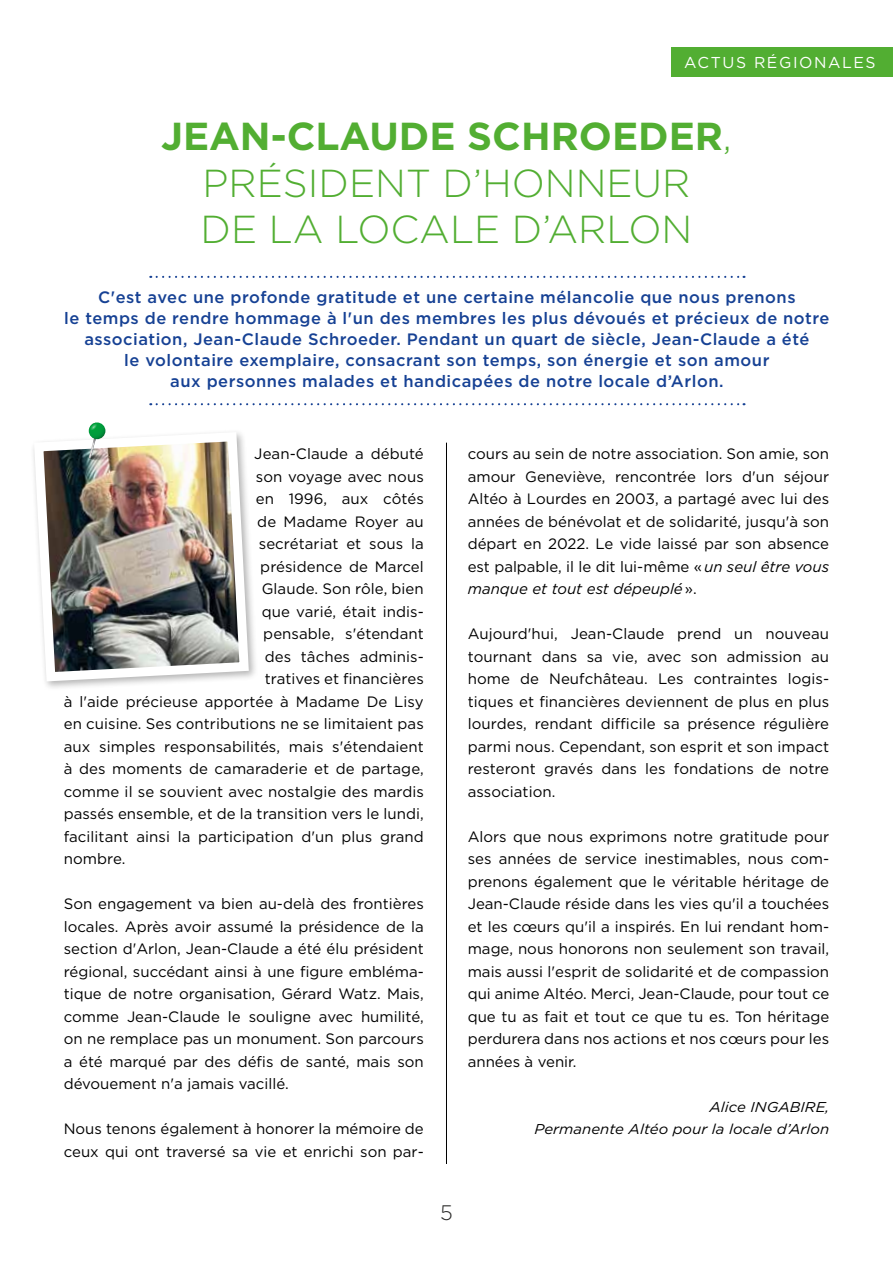
<style>
.page{position:relative;width:893px;height:1263px;background:#fff}
.page>*{position:absolute;margin:0;border:0;box-sizing:border-box;transform-origin:0 0}
.t1{font:300 39px/46.5px "Gotham";color:#52ae32;text-align:center}
.t2{font:300 21px "Gotham";color:#282827}
.t3{font:500 16.5px/21px "Gotham";letter-spacing:.03em;color:#164194;text-align:center}
.t4{font:15.75px "Gotham";letter-spacing:.1em;color:#fff}
.t5{font:15px/22.5px "Gotham";letter-spacing:.005em;color:#000;text-align:justify}
.t6{font:italic 14.25px/22.5px "Gotham";color:#000;text-align:right;scale:1.05 1}
.s1{font-weight:700}
.s2{font-style:italic}
</style>
<div class="page">
<div style="left:671px;top:47px;width:222px;height:30px;background:#52ae32"></div>
<svg style="left:157px;top:276px;width:587px;height:2px"></svg>
<svg style="left:157px;top:403px;width:587px;height:2px"></svg>
<hr style="left:446px;top:443px;width:1px;height:721px;background:#000">
<img style="left:33px;top:432px;width:221px;height:254px">
<svg style="left:88px;top:423px;width:20px;height:38px"></svg>
<p class="t4" style="left:684px;top:52px;width:193px">ACTUS RÉGIONALES</p>
<h1 class="t1" style="left:161px;top:112px;width:572px"><span class="s1">JEAN-CLAUDE SCHROEDER</span>,<br>PRÉSIDENT D’HONNEUR<br>DE LA LOCALE D’ARLON</h1>
<p class="t3" style="left:64px;top:287px;width:767px">C'est avec une profonde gratitude et une certaine mélancolie que nous prenons<br>le temps de rendre hommage à l'un des membres les plus dévoués et précieux de notre association, Jean-Claude Schroeder. Pendant un quart de siècle, Jean-Claude a été<br>le volontaire exemplaire, consacrant son temps, son énergie et son amour<br>aux personnes malades et handicapées de notre locale d’Arlon.</p>
<p class="t5" style="left:254px;top:442px;width:171px">Jean-Claude a débuté</p>
<p class="t5" style="left:256px;top:465px;width:170px">son voyage avec nous</p>
<p class="t5" style="left:256px;top:487px;width:170px">en 1996, aux côtés</p>
<p class="t5" style="left:257px;top:510px;width:168px">de Madame Royer au</p>
<p class="t5" style="left:259px;top:532px;width:166px">secrétariat et sous la</p>
<p class="t5" style="left:260px;top:555px;width:165px">présidence de Marcel</p>
<p class="t5" style="left:262px;top:577px;width:163px">Glaude. Son rôle, bien</p>
<p class="t5" style="left:262px;top:600px;width:163px">que varié, était indis-</p>
<p class="t5" style="left:263px;top:622px;width:162px">pensable, s'étendant</p>
<p class="t5" style="left:265px;top:645px;width:160px">des tâches adminis-</p>
<p class="t5" style="left:265px;top:667px;width:160px">tratives et financières</p>
<p class="t5" style="left:64px;top:690px;width:362px">à l'aide précieuse apportée à Madame De Lisy</p>
<p class="t5" style="left:64px;top:712px;width:362px">en cuisine. Ses contributions ne se limitaient pas</p>
<p class="t5" style="left:64px;top:735px;width:361px">aux simples responsabilités, mais s'étendaient</p>
<p class="t5" style="left:64px;top:757px;width:362px">à des moments de camaraderie et de partage,</p>
<p class="t5" style="left:64px;top:780px;width:362px">comme il se souvient avec nostalgie des mardis</p>
<p class="t5" style="left:64px;top:802px;width:362px">passés ensemble, et de la transition vers le lundi,</p>
<p class="t5" style="left:64px;top:825px;width:362px">facilitant ainsi la participation d'un plus grand</p>
<p class="t5" style="left:64px;top:847px;width:63px">nombre.</p>
<p class="t5" style="left:64px;top:892px;width:362px">Son engagement va bien au-delà des frontières locales. Après avoir assumé la présidence de la section d'Arlon, Jean-Claude a été élu président régional, succédant ainsi à une figure embléma&shy;tique de notre organisation, Gérard Watz. Mais, comme Jean-Claude le souligne avec humilité, on ne remplace pas un monument. Son parcours a été marqué par des défis de santé, mais son dévouement n'a jamais vacillé.</p>
<p class="t5" style="left:64px;top:1117px;width:361px">Nous tenons également à honorer la mémoire de ceux qui ont traversé sa vie et enrichi son par-</p>
<p class="t5" style="left:468px;top:442px;width:363px">cours au sein de notre association. Son amie, son amour Geneviève, rencontrée lors d'un séjour Altéo à Lourdes en 2003, a partagé avec lui des années de bénévolat et de solidarité, jusqu'à son départ en 2022. Le vide laissé par son absence est palpable, il le dit lui-même « <span class="s2">un seul être vous manque et tout est dépeuplé</span> ».</p>
<p class="t5" style="left:468px;top:622px;width:363px">Aujourd'hui, Jean-Claude prend un nouveau tournant dans sa vie, avec son admission au home de Neufchâteau. Les contraintes logis&shy;tiques et financières deviennent de plus en plus lourdes, rendant difficile sa présence régulière parmi nous. Cependant, son esprit et son impact resteront gravés dans les fondations de notre association.</p>
<p class="t5" style="left:468px;top:825px;width:363px">Alors que nous exprimons notre gratitude pour ses années de service inestimables, nous com&shy;prenons également que le véritable héritage de Jean-Claude réside dans les vies qu'il a touchées et les cœurs qu'il a inspirés. En lui rendant hom&shy;mage, nous honorons non seulement son travail, mais aussi l'esprit de solidarité et de compassion qui anime Altéo. Merci, Jean-Claude, pour tout ce que tu as fait et tout ce que tu es. Ton héritage perdurera dans nos actions et nos cœurs pour les années à venir.</p>
<p class="t6" style="left:534px;top:1095px;width:282px">Alice INGABIRE,<br>Permanente Altéo pour la locale d’Arlon</p>
<h2 class="t2" style="left:440px;top:1199px;width:14px">5</h2>
</div>
